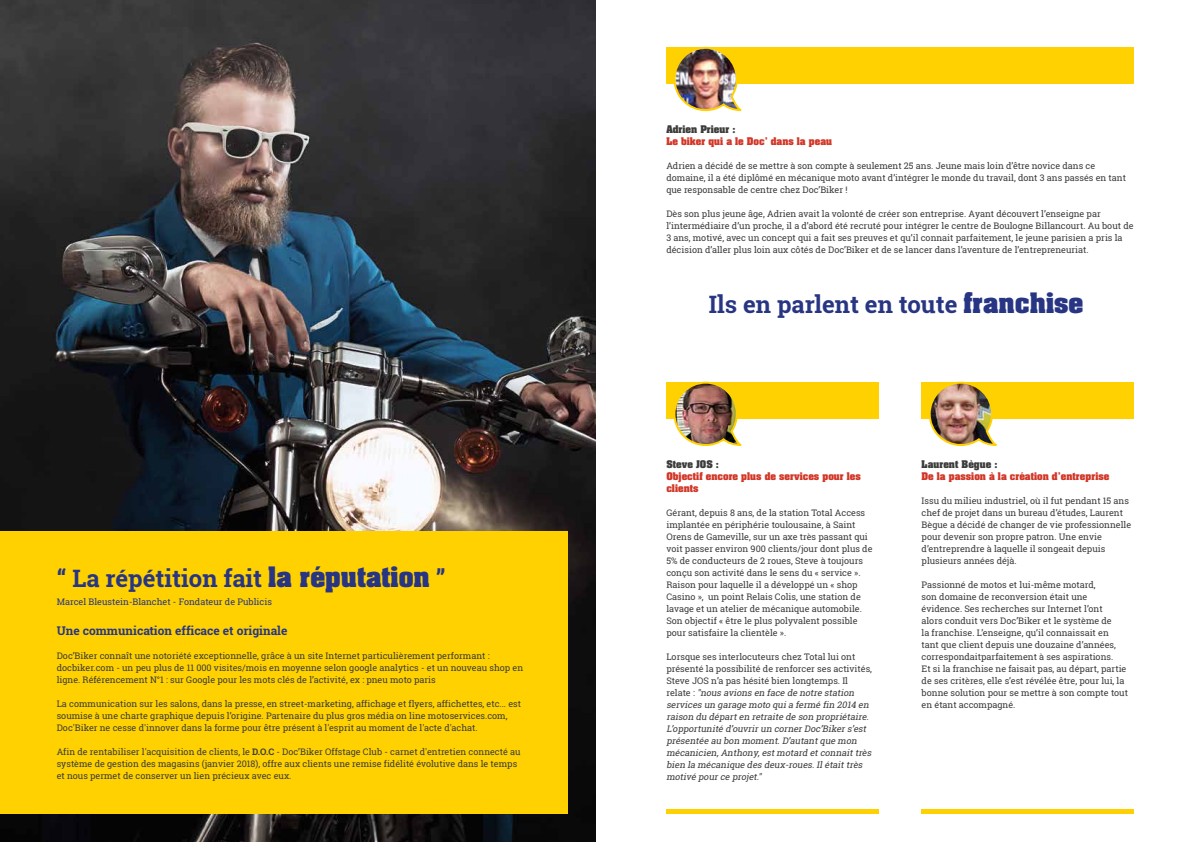
<style>
.page{position:relative;width:1191px;height:842px;background:#fff}
.page>*{position:absolute;margin:0;border:0;box-sizing:border-box;transform-origin:0 0}
.t1{font:700 24px "Roboto Slab";color:#283583}
.t2{font:700 12px "Roboto Slab";color:#283583}
.t3{font:9px/12px "Roboto Slab";color:#3c3c3b}
.t4{font:italic 9px/12px "Roboto Slab";color:#3c3c3b}
.t5{font:700 9px/12px "Aachen";color:#d23627}
.t6{font:9px "Roboto Slab";color:#283583}
.t7{font:700 9px "Aachen";color:#3c3c3b}
.s1{font-family:"Aachen"}
.s2{font-weight:700}
.s3{font-style:normal}
</style>
<div class="page">
<div style="left:666px;top:47px;width:468px;height:37px;background:#ffd100"></div>
<div style="left:666px;top:382px;width:213px;height:36px;background:#ffd100"></div>
<div style="left:921px;top:382px;width:213px;height:36px;background:#ffd100"></div>
<img style="left:0;top:0;width:595px;height:842px">
<img style="left:672px;top:381px;width:71px;height:65px">
<img style="left:927px;top:381px;width:71px;height:65px">
<img style="left:674px;top:46px;width:68px;height:66px">
<div style="left:0;top:531px;width:567px;height:283px;background:#ffd100"></div>
<div style="left:666px;top:809px;width:213px;height:5px;background:#ffd100"></div>
<div style="left:921px;top:809px;width:213px;height:5px;background:#ffd100"></div>
<h1 class="t1" style="left:57px;top:564px;width:390px">“ La répétition fait <span class="s1">la réputation</span> ”</h1>
<p class="t6" style="left:57px;top:596px;width:217px">Marcel Bleustein-Blanchet - Fondateur de Publicis</p>
<h2 class="t2" style="left:57px;top:624px;width:232px">Une communication efficace et originale</h2>
<p class="t3" style="left:57px;top:650px;width:468px">Doc’Biker connaît une notoriété exceptionnelle, grâce à un site Internet particulièrement performant : docbiker.com - un peu plus de 11 000 visites/mois en moyenne selon google analytics - et un nouveau shop en ligne. Référencement N°1 : sur Google pour les mots clés de l’activité, ex : pneu moto paris</p>
<p class="t3" style="left:57px;top:698px;width:466px">La communication sur les salons, dans la presse, en street-marketing, affichage et flyers, affichettes, etc... est soumise à une charte graphique depuis l’origine. Partenaire du plus gros média on line motoservices.com,<br>Doc'Biker ne cesse d'innover dans la forme pour être présent à l'esprit au moment de l'acte d'achat.</p>
<p class="t3" style="left:57px;top:746px;width:465px">Afin de rentabiliser l'acquisition de clients, le <span class="s2">D.O.C</span> - Doc’Biker Offstage Club - carnet d'entretien connecté au système de gestion des magasins (janvier 2018), offre aux clients une remise fidélité évolutive dans le temps et nous permet de conserver un lien précieux avec eux.</p>
<p class="t7" style="left:666px;top:122px;width:71px">Adrien Prieur :</p>
<p class="t5" style="left:666px;top:135px;width:167px">Le biker qui a le Doc’ dans la peau</p>
<p class="t3" style="left:666px;top:160px;width:461px">Adrien a décidé de se mettre à son compte à seulement 25 ans. Jeune mais loin d’être novice dans ce domaine, il a été diplômé en mécanique moto avant d’intégrer le monde du travail, dont 3 ans passés en tant que responsable de centre chez Doc’Biker !</p>
<p class="t3" style="left:666px;top:208px;width:469px">Dès son plus jeune âge, Adrien avait la volonté de créer son entreprise. Ayant découvert l’enseigne par l’intermédiaire d’un proche, il a d’abord été recruté pour intégrer le centre de Boulogne Billancourt. Au bout de 3 ans, motivé, avec un concept qui a fait ses preuves et qu’il connait parfaitement, le jeune parisien a pris la décision d’aller plus loin aux côtés de Doc’Biker et de se lancer dans l’aventure de l’entrepreneuriat.</p>
<h1 class="t1" style="left:709px;top:290px;width:376px">Ils en parlent en toute <span class="s1">franchise</span></h1>
<p class="t7" style="left:666px;top:457px;width:54px">Steve JOS :</p>
<p class="t5" style="left:666px;top:469px;width:196px">Objectif encore plus de services pour les clients</p>
<p class="t3" style="left:666px;top:506px;width:208px">Gérant, depuis 8 ans, de la station Total Access implantée en périphérie toulousaine, à Saint Orens de Gameville, sur un axe très passant qui voit passer environ 900 clients/jour dont plus de 5% de conducteurs de 2 roues, Steve à toujours conçu son activité dans le sens du « service ».<br>Raison pour laquelle il a développé un « shop Casino », un point Relais Colis, une station de lavage et un atelier de mécanique automobile.<br>Son objectif « être le plus polyvalent possible pour satisfaire la clientèle ».</p>
<p class="t4" style="left:666px;top:650px;width:208px"><span class="s3">Lorsque ses interlocuteurs chez Total lui ont présenté la possibilité de renforcer ses activités, Steve JOS n’a pas hésité bien longtemps. Il<br>r e l a t e :</span> "nous avions en face de notre station services un garage moto quia fermé fin 2014 en raison du départen retraite de son propriétaire.<br>L’opportunité d’ouvrir un corner Doc’Biker s’est présentée au bon moment.D’autantque mon mécanicien,Anthony,estmotard etconnaittrès bien la mécanique des deux-roues.Ilétaittrès motivé pour ce projet."</p>
<p class="t7" style="left:921px;top:457px;width:77px">Laurent Bègue :</p>
<p class="t5" style="left:921px;top:470px;width:189px">De la passion à la création d’entreprise</p>
<p class="t3" style="left:921px;top:494px;width:211px">Issu du milieu industriel, où il fut pendant 15 ans chef de projet dans un bureau d’études, Laurent Bègue a décidé de changer de vie professionnelle pour devenir son propre patron. Une envie d’entreprendre à laquelle il songeait depuis plusieurs années déjà.</p>
<p class="t3" style="left:921px;top:578px;width:208px">Passionné de motos et lui-même motard,<br>son domaine de reconversion était une évidence. Ses recherches sur Internet l’ont<br>alors conduit vers Doc’Biker et le système de<br>la franchise. L’enseigne, qu’il connaissait en tant que client depuis une douzaine d’années, correspondaitparfaitement à ses aspirations.<br>Et si la franchise ne faisait pas, au départ, partie de ses critères, elle s’est révélée être, pour lui, la bonne solution pour se mettre à son compte tout en étant accompagné.</p>
</div>
